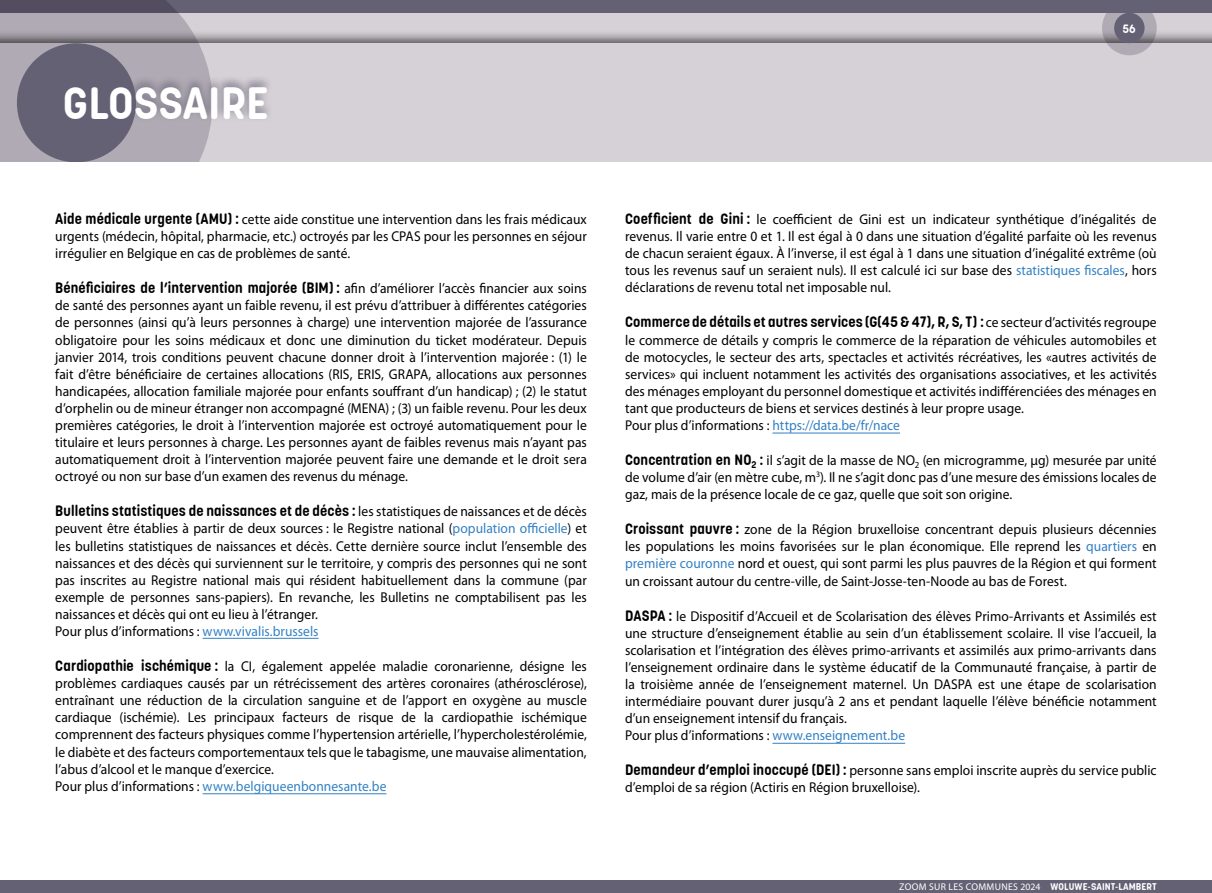
<style>
.page{position:relative;width:1212px;height:893px;background:#fff}
.page>*{position:absolute;margin:0;border:0;box-sizing:border-box;transform-origin:0 0}
.t1{font:700 45px "Korolev Rounded";letter-spacing:-.005em;color:#fff}
.t2{font:700 15px "Korolev Rounded";letter-spacing:.01em;color:#000;scale:.95 1}
.t3{font:14.25px/17.1px "Myriad Pro";color:#000;text-align:justify;scale:.95 1}
.t4{font:700 12px "Korolev Rounded";color:#fff}
.t5{font:9.75px "Myriad Pro";letter-spacing:.03em;color:#fff}
.s1{font-family:"Korolev Rounded";font-weight:700;font-size:15px}
.s2{font-family:"Myriad Pro";font-weight:400;font-size:14.25px}
.s3{color:#3381c4}
.s4{font-family:"Korolev Rounded";font-weight:700}
</style>
<div class="page">
<div style="left:0;top:0;width:1212px;height:44px;background:#000;opacity:.6"></div>
<div style="left:0;top:43px;width:1212px;height:141px;background:#d6d1d6"></div>
<svg style="left:1102px;top:1px;width:55px;height:54px"></svg>
<div style="left:1114px;top:13px;width:30px;height:30px;background:#656174;border-radius:50%"></div>
<div style="left:0;top:0;width:1212px;height:13px;background:#656174"></div>
<div style="left:0;top:880px;width:1212px;height:13px;background:#656174"></div>
<svg style="left:0;top:0;width:212px;height:162px;background:#9f9aa4"></svg>
<div style="left:17px;top:43px;width:119px;height:119px;background:#656174;border-radius:50%"></div>
<div style="left:0;top:162px;width:1212px;height:110px;background:#fff"></div>
<div style="left:57px;top:75px;width:217px;height:48px;background:#656174;opacity:.75"></div>
<hr style="left:203px;top:638px;width:116px;height:1px;background:#3381c4">
<hr style="left:203px;top:793px;width:183px;height:1px;background:#3381c4">
<hr style="left:772px;top:433px;width:128px;height:1px;background:#3381c4">
<hr style="left:772px;top:743px;width:133px;height:1px;background:#3381c4">
<h1 class="t1" style="left:63px;top:75px;width:207px">GLOSSAIRE</h1>
<p class="t3" style="left:55px;top:210px;width:561px"><span class="s1">Aide médicale urgente (AMU) :</span> cette aide constitue une intervention dans les frais médicaux urgents (médecin, hôpital, pharmacie, etc.) octroyés par les CPAS pour les personnes en séjour irrégulier en Belgique en cas de problèmes de santé.</p>
<p class="t2" style="left:55px;top:279px;width:561px">Bénéficiaires de l’intervention majorée (BIM) : <span class="s2">afin d’améliorer l’accès financier aux soins</span></p>
<p class="t3" style="left:55px;top:297px;width:561px">de santé des personnes ayant un faible revenu, il est prévu d’attribuer à différentes catégories de personnes (ainsi qu’à leurs personnes à charge) une intervention majorée de l’assurance obligatoire pour les soins médicaux et donc une diminution du ticket modérateur. Depuis janvier 2014, trois conditions peuvent chacune donner droit à l’intervention majorée : (1) le fait d’être bénéficiaire de certaines allocations (RIS, ERIS, GRAPA, allocations aux personnes handicapées, allocation familiale majorée pour enfants souffrant d’un handicap) ; (2) le statut d’orphelin ou de mineur étranger non accompagné (MENA) ; (3) un faible revenu. Pour les deux premières catégories, le droit à l’intervention majorée est octroyé automatiquement pour le titulaire et leurs personnes à charge. Les personnes ayant de faibles revenus mais n’ayant pas automatiquement droit à l’intervention majorée peuvent faire une demande et le droit sera octroyé ou non sur base d’un examen des revenus du ménage.</p>
<p class="t2" style="left:55px;top:502px;width:561px">Bulletins statistiques de naissances et de décès : <span class="s2">les statistiques de naissances et de décès</span></p>
<p class="t3" style="left:55px;top:520px;width:561px;text-align:left">peuvent être établies à partir de deux sources : le Registre national (<span class="s3">population officielle</span>) et les bulletins statistiques de naissances et décès. Cette dernière source inclut l’ensemble des naissances et des décès qui surviennent sur le territoire, y compris des personnes qui ne sont pas inscrites au Registre national mais qui résident habituellement dans la commune (par exemple de personnes sans-papiers). En revanche, les Bulletins ne comptabilisent pas les naissances et décès qui ont eu lieu à l’étranger.<br>Pour plus d’informations : <span class="s3">www.vivalis.brussels</span></p>
<p class="t3" style="left:55px;top:657px;width:561px;text-align:left"><span class="s1">Cardiopathie ischémique :</span> la CI, également appelée maladie coronarienne, désigne les problèmes cardiaques causés par un rétrécissement des artères coronaires (athérosclérose), entraînant une réduction de la circulation sanguine et de l’apport en oxygène au muscle cardiaque (ischémie). Les principaux facteurs de risque de la cardiopathie ischémique comprennent des facteurs physiques comme l’hypertension artérielle, l’hypercholestérolémie, le diabète et des facteurs comportementaux tels que le tabagisme, une mauvaise alimentation, l’abus d’alcool et le manque d’exercice.<br>Pour plus d’informations : <span class="s3">www.belgiqueenbonnesante.be</span></p>
<p class="t4" style="left:1122px;top:21px;width:15px">56</p>
<p class="t3" style="left:625px;top:210px;width:561px"><span class="s1">Coefficient de Gini :</span> le coefficient de Gini est un indicateur synthétique d’inégalités de revenus. Il varie entre 0 et 1. Il est égal à 0 dans une situation d’égalité parfaite où les revenus de chacun seraient égaux. À l’inverse, il est égal à 1 dans une situation d’inégalité extrême (où tous les revenus sauf un seraient nuls). Il est calculé ici sur base des <span class="s3">statistiques fiscales</span>, hors déclarations de revenu total net imposable nul.</p>
<p class="t2" style="left:625px;top:313px;width:561px">Commerce de détails et autres services (G(45 &amp; 47), R, S, T) : <span class="s2">ce secteur d’activités regroupe</span></p>
<p class="t3" style="left:625px;top:331px;width:561px;text-align:left">le commerce de détails y compris le commerce de la réparation de véhicules automobiles et de motocycles, le secteur des arts, spectacles et activités récréatives, les «autres activités de services» qui incluent notamment les activités des organisations associatives, et les activités des ménages employant du personnel domestique et activités indifférenciées des ménages en tant que producteurs de biens et services destinés à leur propre usage.<br>Pour plus d’informations : <span class="s3">https://data.be/fr/nace</span></p>
<p class="t3" style="left:625px;top:451px;width:561px"><span class="s1">Concentration en N0</span><sub>2</sub> <span class="s1">:</span> il s’agit de la masse de NO<sub>2</sub> (en microgramme, µg) mesurée par unité de volume d’air (en mètre cube, m<sup>3</sup>). Il ne s’agit donc pas d’une mesure des émissions locales de gaz, mais de la présence locale de ce gaz, quelle que soit son origine.</p>
<p class="t3" style="left:625px;top:521px;width:561px"><span class="s1">Croissant pauvre :</span> zone de la Région bruxelloise concentrant depuis plusieurs décennies les populations les moins favorisées sur le plan économique. Elle reprend les <span class="s3">quartiers</span> en <span class="s3">première couronne</span> nord et ouest, qui sont parmi les plus pauvres de la Région et qui forment un croissant autour du centre-ville, de Saint-Josse-ten-Noode au bas de Forest.</p>
<p class="t3" style="left:625px;top:607px;width:561px;text-align:left"><span class="s1">DASPA :</span> le Dispositif d’Accueil et de Scolarisation des élèves Primo-Arrivants et Assimilés est une structure d’enseignement établie au sein d’un établissement scolaire. Il vise l’accueil, la scolarisation et l’intégration des élèves primo-arrivants et assimilés aux primo-arrivants dans l’enseignement ordinaire dans le système éducatif de la Communauté française, à partir de la troisième année de l’enseignement maternel. Un DASPA est une étape de scolarisation intermédiaire pouvant durer jusqu’à 2 ans et pendant laquelle l’élève bénéficie notamment d’un enseignement intensif du français.<br>Pour plus d’informations : <span class="s3">www.enseignement.be</span></p>
<p class="t3" style="left:625px;top:762px;width:561px"><span class="s1">Demandeur d’emploi inoccupé (DEI) :</span> personne sans emploi inscrite auprès du service public d’emploi de sa région (Actiris en Région bruxelloise).</p>
<p class="t5" style="left:899px;top:881px;width:259px">ZOOM SUR LES COMMUNES 2024 <span class="s4">WOLUWE-SAINT-LAMBERT</span></p>
</div>
